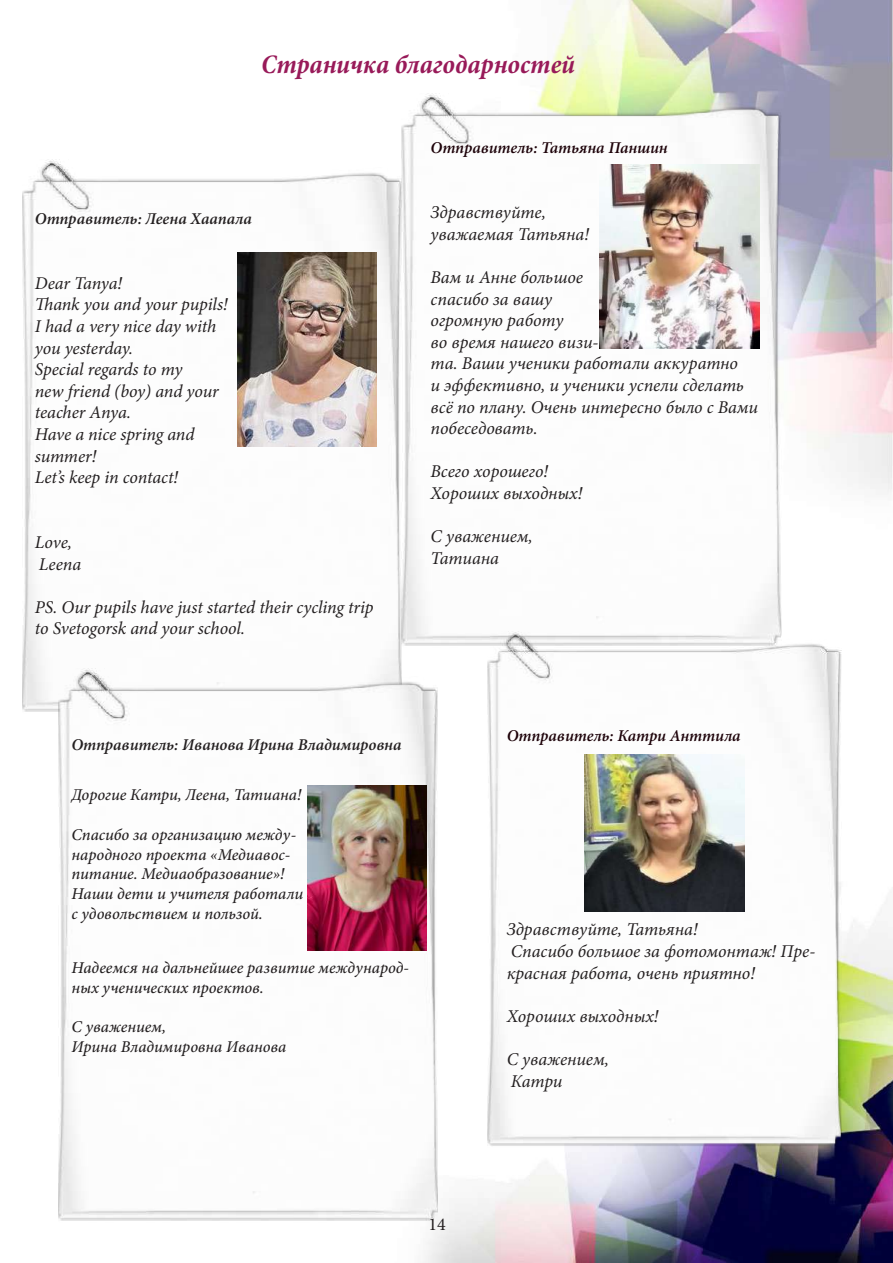
<style>
.page{position:relative;width:893px;height:1263px;background:#fff}
.page>*{position:absolute;margin:0;border:0;box-sizing:border-box;transform-origin:0 0}
.t1{font:italic 700 condensed 27px "Minion Pro";color:#981a59}
.t2{font:italic 18px/21.6px "Minion Pro";letter-spacing:-.005em;color:#231f20}
.t3{font:18px "Minion Pro";color:#231f20}
.t4{font:italic 500 16.5px/19.8px "Minion Pro";color:#231f20}
.t5{font:italic 600 16.5px "Minion Pro";color:#231f20}
.t6{font:italic 600 16.5px "Minion Pro";letter-spacing:-.005em;color:#1d0209}
</style>
<div class="page">
<img style="left:401px;top:0;width:492px;height:1263px">
<img style="left:402px;top:94px;width:379px;height:554px">
<img style="left:22px;top:159px;width:380px;height:553px">
<img style="left:237px;top:253px;width:140px;height:193px">
<img style="left:488px;top:631px;width:354px;height:517px">
<img style="left:58px;top:668px;width:380px;height:555px">
<img style="left:600px;top:164px;width:159px;height:185px">
<img style="left:585px;top:754px;width:159px;height:157px">
<img style="left:307px;top:786px;width:119px;height:164px">
<h1 class="t1" style="left:261px;top:45px;width:315px">Страничка благодарностей</h1>
<p class="t5" style="left:35px;top:207px;width:219px">Отправитель: Леена Хаапала</p>
<p class="t2" style="left:35px;top:272px;width:195px">Dear Tanya!<br>Thank you and your pupils!<br>I had a very nice day with you yesterday.<br>Special regards to my<br>new friend (boy) and your teacher Anya.<br>Have a nice spring and summer!<br>Let’s keep in contact!</p>
<p class="t2" style="left:35px;top:531px;width:48px">Love,<br>Leena</p>
<p class="t2" style="left:35px;top:596px;width:340px">PS. Our pupils have just started their cycling trip to Svetogorsk and your school.</p>
<p class="t6" style="left:431px;top:137px;width:239px">Отправитель: Татьяна Паншин</p>
<p class="t2" style="left:431px;top:202px;width:160px">Здравствуйте, уважаемая Татьяна!</p>
<p class="t2" style="left:431px;top:266px;width:329px">Вам и Анне большое<br>спасибо за вашу<br>огромную работу<br>во время нашего визи-<br>та. Ваши ученики работали аккуратно<br>и эффективно, и ученики успели сделать всё по плану. Очень интересно было с Вами побеседовать.</p>
<p class="t2" style="left:431px;top:461px;width:153px">Всего хорошего!<br>Хороших выходных!</p>
<p class="t2" style="left:431px;top:526px;width:104px">С уважением,<br>Татиана</p>
<p class="t5" style="left:71px;top:733px;width:332px">Отправитель: Иванова Ирина Владимировна</p>
<p class="t4" style="left:71px;top:785px;width:232px">Дорогие Катри, Леена, Татиана!</p>
<p class="t4" style="left:71px;top:825px;width:233px">Спасибо за организацию между&shy;народного проекта «Медиавос&shy;питание. Медиаобразование»!<br>Наши дети и учителя работали с удовольствием и пользой.</p>
<p class="t4" style="left:71px;top:957px;width:339px">Надеемся на дальнейшее развитие международ&shy;ных ученических проектов.</p>
<p class="t4" style="left:71px;top:1017px;width:216px">С уважением,<br>Ирина Владимировна Иванова</p>
<p class="t6" style="left:507px;top:724px;width:235px">Отправитель: Катри Анттила</p>
<p class="t2" style="left:507px;top:919px;width:310px">Здравствуйте, Татьяна!<br>Спасибо большое за фотомонтаж! Пре&shy;красная работа, очень приятно!</p>
<p class="t2" style="left:507px;top:1005px;width:153px">Хороших выходных!</p>
<p class="t2" style="left:507px;top:1048px;width:104px">С уважением,<br>Катри</p>
<p class="t3" style="left:429px;top:1212px;width:19px">14</p>
</div>
